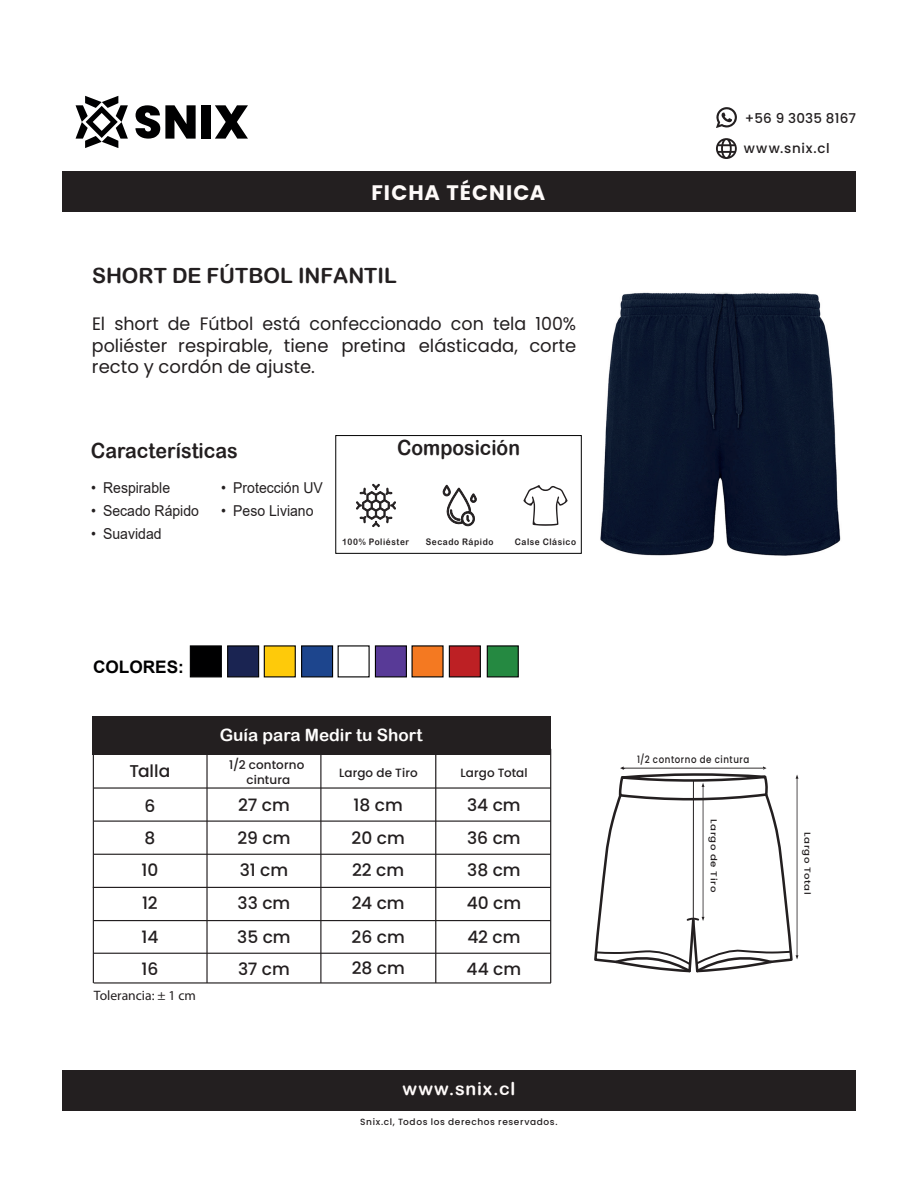
<style>
.page{position:relative;width:918px;height:1188px;background:#fff}
.page>*{position:absolute;margin:0;border:0;box-sizing:border-box;transform-origin:0 0}
.t1{font:21px "Arial Rounded MT Bold";color:#231f20}
.t2{font:21px "Arial Rounded MT Bold";color:#231f20;scale:.93 1}
.t3{font:700 21px "Poppins";letter-spacing:.045em;color:#fefaf9}
.t4{font:21px "Arial Rounded MT Bold";color:#231f20;scale:.92 1}
.t5{font:18px/21.6px "Poppins";color:#231f20;text-align:justify}
.t6{font:18px "Arial Rounded MT Bold";letter-spacing:.045em;color:#fefaf9}
.t7{font:700 17.25px "Arial";color:#000001}
.t8{font:500 17.1px/32.5px "Poppins";color:#231f20}
.t9{font:17.1px "Arial Rounded MT Bold";color:#fffefd}
.t10{font:15px "Arial";color:#231f20;scale:.93 1}
.t11{font:13.65px "Myriad Pro";color:#231f20}
.t12{font:500 13.5px/29.5px "Poppins";letter-spacing:.015em;color:#231f20}
.t13{font:500 12px/15.1px "Poppins";letter-spacing:.01em;color:#231f20;text-align:center}
.t14{font:500 10.2px "Poppins";letter-spacing:.07em;color:#231f20;scale:.86 1}
.t15{font:9px "Arial Rounded MT Bold";letter-spacing:.07em;color:#231f20;scale:.92 1}
.t16{font:500 9px "Poppins";letter-spacing:.07em;color:#231f20}
.t17{font:500 8.7px "Poppins";letter-spacing:.065em;color:#231f20;scale:1.17 1}
</style>
<div class="page">
<hr style="left:93px;top:887px;width:458px;height:1px;background:#231f20">
<hr style="left:93px;top:953px;width:458px;height:1px;background:#231f20">
<hr style="left:93px;top:920px;width:458px;height:1px;background:#231f20">
<hr style="left:94px;top:787px;width:457px;height:2px;background:#231f20">
<hr style="left:94px;top:821px;width:457px;height:1px;background:#231f20">
<hr style="left:94px;top:854px;width:457px;height:1px;background:#231f20">
<hr style="left:320px;top:739px;width:1px;height:244px;background:#231f20">
<hr style="left:206px;top:739px;width:2px;height:244px;background:#231f20">
<hr style="left:93px;top:749px;width:1px;height:234px;background:#231f20">
<hr style="left:435px;top:754px;width:1px;height:229px;background:#231f20">
<hr style="left:550px;top:749px;width:1px;height:234px;background:#231f20">
<div style="left:93px;top:716px;width:458px;height:39px;background:#231f20"></div>
<hr style="left:94px;top:982px;width:457px;height:2px;background:#231f20">
<svg style="left:76px;top:96px;width:52px;height:52px"></svg>
<svg style="left:215px;top:105px;width:33px;height:34px"></svg>
<div style="left:201px;top:105px;width:9px;height:34px;background:#000001"></div>
<svg style="left:135px;top:105px;width:61px;height:34px"></svg>
<div style="left:62px;top:1070px;width:793px;height:41px;background:#231f20"></div>
<div style="left:62px;top:171px;width:794px;height:41px;background:#231f20"></div>
<svg style="left:594px;top:766px;width:204px;height:207px"></svg>
<svg style="left:442px;top:485px;width:35px;height:41px"></svg>
<svg style="left:356px;top:484px;width:40px;height:43px"></svg>
<svg style="left:523px;top:485px;width:45px;height:41px"></svg>
<div style="left:335px;top:435px;width:247px;height:119px;border:1px solid #000001"></div>
<svg style="left:716px;top:107px;width:21px;height:21px"></svg>
<svg style="left:716px;top:138px;width:21px;height:21px"></svg>
<img style="left:600px;top:292px;width:241px;height:264px">
<div style="left:190px;top:645px;width:32px;height:32px;background:#000001;border:1px solid #000001"></div>
<div style="left:227px;top:645px;width:32px;height:32px;background:#1a2452;border:1px solid #000001"></div>
<div style="left:264px;top:645px;width:32px;height:32px;background:#feca0a;border:1px solid #000001"></div>
<div style="left:301px;top:645px;width:32px;height:32px;background:#1d458d;border:1px solid #000001"></div>
<div style="left:375px;top:645px;width:32px;height:32px;background:#583a97;border:1px solid #000001"></div>
<div style="left:412px;top:645px;width:32px;height:32px;background:#f47921"></div>
<div style="left:449px;top:645px;width:32px;height:32px;background:#bd2024;border:1px solid #000001"></div>
<div style="left:487px;top:645px;width:32px;height:32px;background:#258941;border:1px solid #000001"></div>
<p class="t3" style="left:372px;top:181px;width:175px">FICHA TÉCNICA</p>
<p class="t1" style="left:92px;top:264px;width:306px">SHORT DE FÚTBOL INFANTIL</p>
<p class="t5" style="left:92px;top:313px;width:486px">El short de Fútbol está confeccionado con tela 100% poliéster respirable, tiene pretina elásticada, corte recto y cordón de ajuste.</p>
<p class="t2" style="left:91px;top:438px;width:160px">Características</p>
<p class="t4" style="left:397px;top:435px;width:135px">Composición</p>
<p class="t10" style="left:91px;top:477px;width:86px">• Respirable</p>
<p class="t10" style="left:91px;top:500px;width:117px">• Secado Rápido</p>
<p class="t10" style="left:91px;top:523px;width:77px">• Suavidad</p>
<p class="t10" style="left:221px;top:477px;width:111px">• Protección UV</p>
<p class="t10" style="left:221px;top:500px;width:101px">• Peso Liviano</p>
<p class="t15" style="left:342px;top:536px;width:74px">100% Poliéster</p>
<p class="t15" style="left:426px;top:536px;width:75px">Secado Rápido</p>
<p class="t15" style="left:515px;top:536px;width:68px">Calse Clásico</p>
<p class="t7" style="left:93px;top:655px;width:92px">COLORES:</p>
<p class="t9" style="left:220px;top:724px;width:204px">Guía para Medir tu Short</p>
<p class="t13" style="left:229px;top:757px;width:77px">1/2 contorno cintura</p>
<p class="t8" style="left:130px;top:755px;width:42px">Talla</p>
<p class="t13" style="left:339px;top:766px;width:80px">Largo de Tiro</p>
<p class="t8" style="left:142px;top:789px;width:18px">6<br>8<br>10<br>12</p>
<p class="t8" style="left:141px;top:921px;width:18px">14</p>
<p class="t8" style="left:238px;top:789px;width:53px">27 cm</p>
<p class="t8" style="left:354px;top:789px;width:51px">18 cm</p>
<p class="t8" style="left:237px;top:822px;width:54px">29 cm</p>
<p class="t8" style="left:352px;top:822px;width:55px">20 cm</p>
<p class="t8" style="left:240px;top:854px;width:50px">31 cm</p>
<p class="t8" style="left:352px;top:854px;width:54px">22 cm</p>
<p class="t8" style="left:238px;top:887px;width:54px">33 cm</p>
<p class="t8" style="left:352px;top:887px;width:55px">24 cm</p>
<p class="t8" style="left:237px;top:921px;width:55px">35 cm</p>
<p class="t8" style="left:352px;top:921px;width:55px">26 cm</p>
<p class="t13" style="left:461px;top:766px;width:69px">Largo Total</p>
<p class="t8" style="left:467px;top:789px;width:55px">34 cm</p>
<p class="t8" style="left:467px;top:822px;width:55px">36 cm</p>
<p class="t8" style="left:467px;top:853px;width:55px">38 cm</p>
<p class="t8" style="left:467px;top:886px;width:56px;line-height:34.2px">40 cm<br>42 cm</p>
<p class="t8" style="left:141px;top:953px;width:18px">16</p>
<p class="t11" style="left:94px;top:987px;width:104px">Tolerancia: ± 1 cm</p>
<p class="t8" style="left:238px;top:952px;width:53px">37 cm</p>
<p class="t8" style="left:352px;top:952px;width:55px">28 cm</p>
<p class="t8" style="left:467px;top:952px;width:56px">44 cm</p>
<p class="t6" style="left:403px;top:1078px;width:114px">www.snix.cl</p>
<p class="t16" style="left:360px;top:1116px;width:199px">Snix.cl, Todos los derechos reservados.</p>
<p class="t12" style="left:744px;top:104px;width:114px">+56 9 3035 8167 www.snix.cl</p>
<p class="t14" style="left:637px;top:754px;width:132px">1/2 contorno de cintura</p>
<p class="t17" style="left:719px;top:819px;width:64px;rotate:90deg">Largo de Tiro</p>
<p class="t17" style="left:813px;top:832px;width:55px;rotate:90deg">Largo Total</p>
</div>
